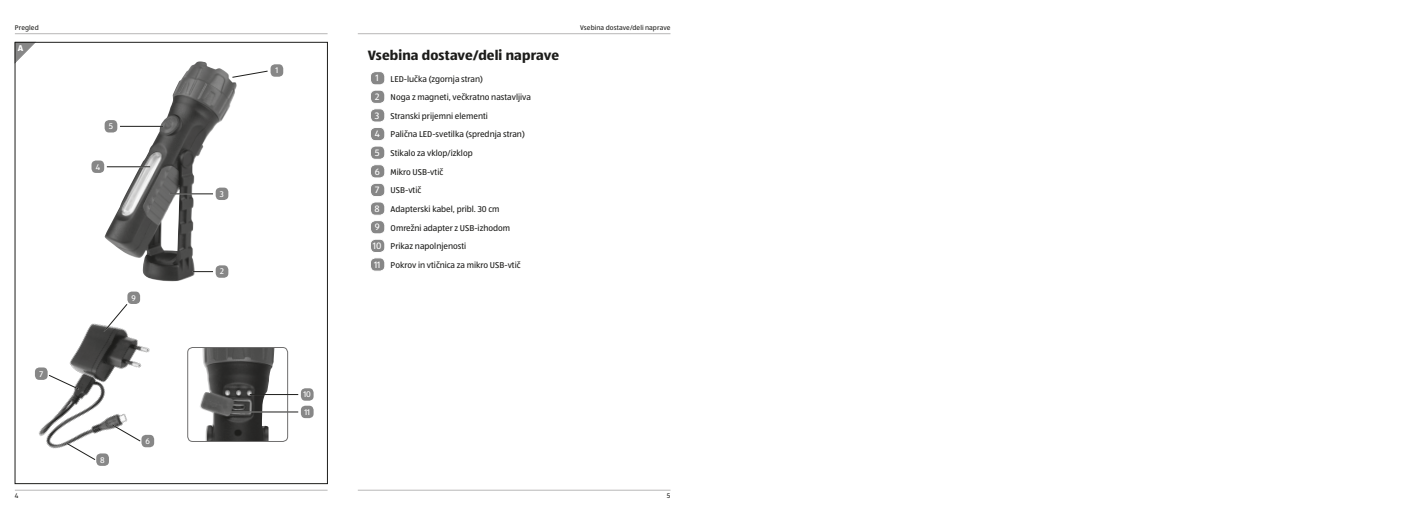
<style>
.page{position:relative;width:1420px;height:521px;background:#fff}
.page>*{position:absolute;margin:0;border:0;box-sizing:border-box;transform-origin:0 0}
.t1{font:700 14px "ALDISUEDOT";letter-spacing:.01em;color:#1d1d1b}
.t2{font:8.75px/18.6px "ALDISUEDOT";color:#1d1d1b}
.t3{font:700 8.75px "ALDISUEDOT";color:#fff}
.t4{font:8.49px/17.4px "ALDISUEDOT";color:#fff}
.t5{font:7px "ALDISUEDOT";letter-spacing:.01em;color:#1d1d1b}
.s1{font-size:9.62px;color:#fff}
</style>
<div class="page">
<svg style="left:15px;top:42px;width:21px;height:21px"></svg>
<div style="left:370px;top:72px;width:15px;height:13px;background:#878787;border-radius:5px"></div>
<div style="left:370px;top:71px;width:15px;height:14px;border:1px solid #fff;border-radius:5px"></div>
<div style="left:370px;top:90px;width:15px;height:13px;background:#878787;border-radius:5px"></div>
<div style="left:370px;top:90px;width:15px;height:14px;border:1px solid #fff;border-radius:5px"></div>
<div style="left:370px;top:109px;width:15px;height:13px;background:#878787;border-radius:5px"></div>
<div style="left:370px;top:109px;width:15px;height:13px;border:1px solid #fff;border-radius:5px"></div>
<div style="left:370px;top:127px;width:15px;height:14px;background:#878787;border-radius:5px"></div>
<div style="left:370px;top:127px;width:15px;height:14px;border:1px solid #fff;border-radius:5px"></div>
<div style="left:370px;top:146px;width:15px;height:13px;background:#878787;border-radius:5px"></div>
<div style="left:370px;top:146px;width:15px;height:13px;border:1px solid #fff;border-radius:5px"></div>
<div style="left:370px;top:165px;width:15px;height:13px;background:#878787;border-radius:5px"></div>
<div style="left:370px;top:164px;width:15px;height:14px;border:1px solid #fff;border-radius:5px"></div>
<div style="left:370px;top:183px;width:15px;height:14px;background:#878787;border-radius:5px"></div>
<div style="left:370px;top:183px;width:15px;height:14px;border:1px solid #fff;border-radius:5px"></div>
<div style="left:370px;top:202px;width:15px;height:13px;background:#878787;border-radius:5px"></div>
<div style="left:370px;top:202px;width:15px;height:13px;border:1px solid #fff;border-radius:5px"></div>
<div style="left:370px;top:221px;width:15px;height:13px;background:#878787;border-radius:5px"></div>
<div style="left:370px;top:220px;width:15px;height:14px;border:1px solid #fff;border-radius:5px"></div>
<div style="left:370px;top:239px;width:15px;height:13px;background:#878787;border-radius:5px"></div>
<div style="left:370px;top:239px;width:15px;height:14px;border:1px solid #fff;border-radius:5px"></div>
<div style="left:370px;top:258px;width:15px;height:13px;background:#878787;border-radius:5px"></div>
<div style="left:370px;top:258px;width:15px;height:13px;border:1px solid #fff;border-radius:5px"></div>
<img style="left:200px;top:349px;width:74px;height:90px">
<div style="left:187px;top:347px;width:101px;height:94px;border:1px solid #706f6f;border-radius:5px"></div>
<div style="left:301px;top:388px;width:12px;height:13px;background:#878787;border-radius:4px"></div>
<hr style="left:250px;top:394px;width:48px;height:1px;background:#1d1d1b">
<div style="left:301px;top:406px;width:12px;height:12px;background:#878787;border-radius:4px"></div>
<hr style="left:225px;top:411px;width:73px;height:1px;background:#fff">
<hr style="left:225px;top:412px;width:73px;height:1px;background:#1d1d1b">
<img style="left:104px;top:61px;width:133px;height:221px">
<div style="left:105px;top:120px;width:12px;height:12px;background:#878787;border-radius:4px"></div>
<hr style="left:120px;top:126px;width:43px;height:1px;background:#1d1d1b">
<div style="left:91px;top:160px;width:13px;height:13px;background:#878787;border-radius:4px"></div>
<hr style="left:107px;top:166px;width:43px;height:1px;background:#fff">
<hr style="left:107px;top:167px;width:43px;height:1px;background:#1d1d1b">
<div style="left:216px;top:188px;width:12px;height:12px;background:#878787;border-radius:4px"></div>
<hr style="left:170px;top:193px;width:43px;height:1px;background:#fff">
<hr style="left:170px;top:194px;width:43px;height:1px;background:#1d1d1b">
<div style="left:216px;top:265px;width:12px;height:13px;background:#878787;border-radius:4px"></div>
<svg style="left:192px;top:271px;width:21px;height:1px"></svg>
<div style="left:270px;top:64px;width:13px;height:13px;background:#878787;border-radius:4px"></div>
<svg style="left:231px;top:70px;width:37px;height:8px"></svg>
<img style="left:14px;top:301px;width:141px;height:174px">
<div style="left:96px;top:453px;width:13px;height:13px;background:#878787;border-radius:4px"></div>
<svg style="left:65px;top:442px;width:31px;height:19px"></svg>
<div style="left:141px;top:435px;width:13px;height:12px;background:#878787;border-radius:4px"></div>
<svg style="left:111px;top:423px;width:30px;height:19px"></svg>
<div style="left:35px;top:367px;width:13px;height:13px;background:#878787;border-radius:4px"></div>
<svg style="left:48px;top:374px;width:32px;height:16px"></svg>
<div style="left:127px;top:292px;width:13px;height:12px;background:#878787;border-radius:4px"></div>
<svg style="left:103px;top:303px;width:25px;height:30px"></svg>
<hr style="left:358px;top:33px;width:312px;height:1px;background:#b8b7b7">
<hr style="left:15px;top:33px;width:312px;height:1px;background:#b8b7b7">
<hr style="left:15px;top:490px;width:312px;height:1px;background:#b8b7b7">
<hr style="left:358px;top:490px;width:312px;height:1px;background:#b8b7b7">
<p class="t5" style="left:15px;top:23px;width:25px">Pregled</p>
<p class="t5" style="left:580px;top:23px;width:92px">Vsebina dostave/deli naprave</p>
<p class="t3" style="left:18px;top:42px;width:7px">A</p>
<p class="t4" style="left:39px;top:365px;width:5px">7</p>
<p class="t4" style="left:109px;top:117px;width:6px">5</p>
<p class="t4" style="left:96px;top:158px;width:6px">4</p>
<p class="t4" style="left:131px;top:289px;width:6px">9</p>
<p class="t4" style="left:100px;top:451px;width:6px">8</p>
<p class="t4" style="left:146px;top:432px;width:6px">6</p>
<p class="t4" style="left:220px;top:185px;width:6px">3</p>
<p class="t4" style="left:220px;top:263px;width:5px">2</p>
<p class="t4" style="left:275px;top:62px;width:4px">1</p>
<p class="t4" style="left:303px;top:385px;width:9px">10<br>11</p>
<h1 class="t1" style="left:368px;top:46px;width:193px">Vsebina dostave/deli naprave</h1>
<p class="t2" style="left:373px;top:69px;width:159px;text-indent:3px"><span class="s1">1</span> LED-lučka (zgornja stran)<br><span class="s1">2</span> Noga z magneti, večkratno nastavljiva<br><span class="s1">3</span> Stranski prijemni elementi<br><span class="s1">4</span> Palična LED-svetilka (sprednja stran)<br><span class="s1">5</span> Stikalo za vklop/izklop<br><span class="s1">6</span> Mikro USB-vtič<br><span class="s1">7</span> USB-vtič<br><span class="s1">8</span> Adapterski kabel, pribl. 30 cm<br><span class="s1">9</span> Omrežni adapter z USB-izhodom<br><span class="s1">10</span> Prikaz napolnjenosti<br><span class="s1">11</span> Pokrov in vtičnica za mikro USB-vtič</p>
<p class="t5" style="left:15px;top:491px;width:5px">4</p>
<p class="t5" style="left:667px;top:491px;width:5px">5</p>
</div>
